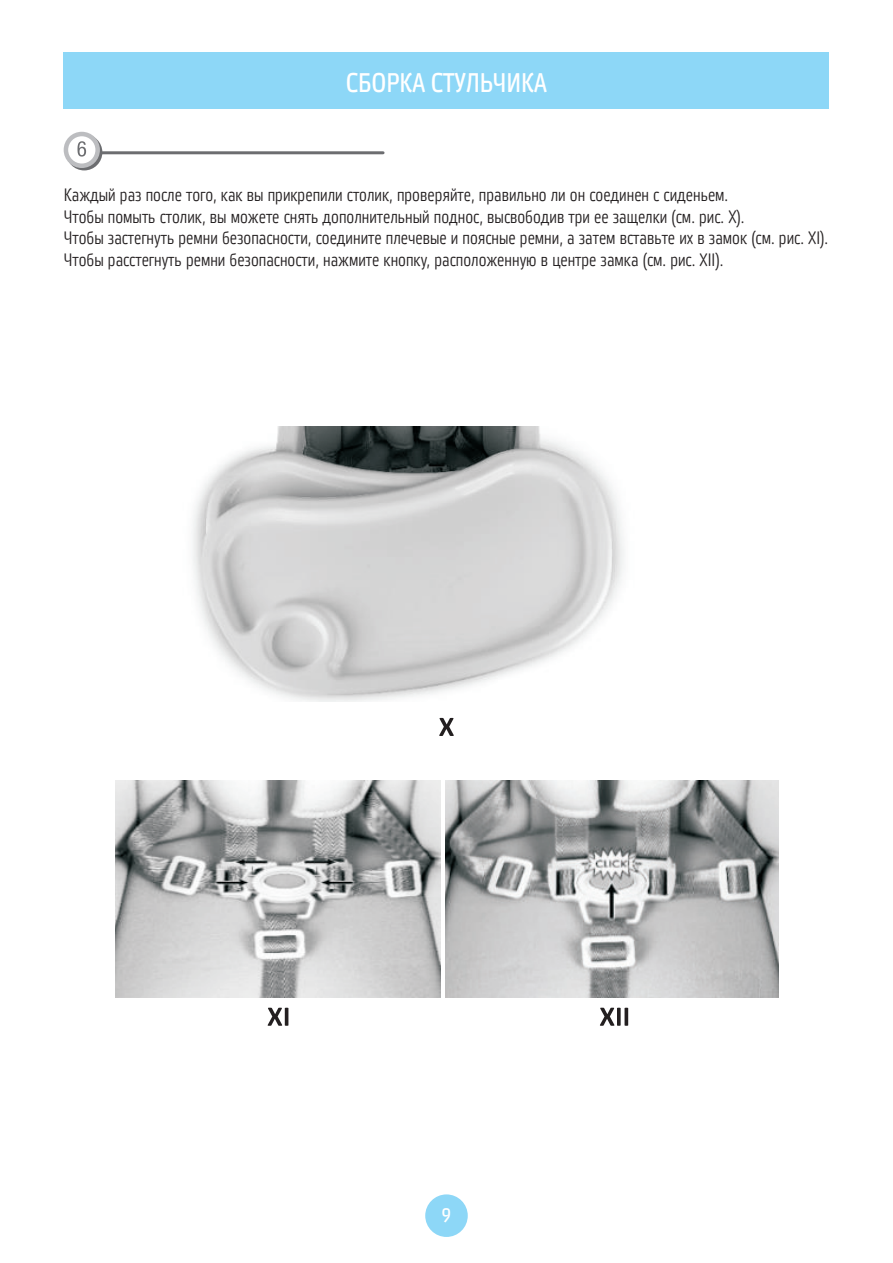
<style>
.page{position:relative;width:893px;height:1263px;background:#fff}
.page>*{position:absolute;margin:0;border:0;box-sizing:border-box;transform-origin:0 0}
.Заголовок{font:27px "Vida 22 Pro";color:#fff}
.t1{font:19.5px "Vida 22 Pro";color:#fff}
.Основной_текст{font:18px "Vida 21 Pro";color:#231f20}
</style>
<div class="page">
<div style="left:425px;top:1194px;width:43px;height:43px;background:#8dd7f7;border-radius:50%"></div>
<div style="left:64px;top:53px;width:765px;height:55px;background:#8dd7f7"></div>
<hr style="left:87px;top:151px;width:296px;height:3px;background:#6c6d70">
<div style="left:66px;top:134px;width:36px;height:36px;border:4px solid #6c6d70;border-radius:50%"></div>
<svg style="left:66px;top:134px;width:32px;height:32px"></svg>
<div style="left:64px;top:132px;width:36px;height:36px;border:4px solid #bcbdc0;border-radius:50%"></div>
<svg style="left:78px;top:141px;width:8px;height:16px"></svg>
<svg style="left:439px;top:718px;width:15px;height:18px"></svg>
<svg style="left:268px;top:1008px;width:20px;height:18px"></svg>
<svg style="left:600px;top:1008px;width:28px;height:18px"></svg>
<img style="left:193px;top:426px;width:431px;height:275px">
<img style="left:115px;top:780px;width:325px;height:217px">
<img style="left:445px;top:780px;width:334px;height:217px">
<p class="Заголовок" style="left:346px;top:63px;width:203px">СБОРКА СТУЛЬЧИКА</p>
<p class="Основной_текст" style="left:64px;top:182px;width:666px">Каждый раз после того, как вы прикрепили столик, проверяйте, правильно ли он соединен с сиденьем.</p>
<p class="Основной_текст" style="left:64px;top:203px;width:682px">Чтобы помыть столик, вы можете снять дополнительный поднос, высвободив три ее защелки (см. рис. Х).</p>
<p class="Основной_текст" style="left:64px;top:225px;width:766px">Чтобы застегнуть ремни безопасности, соедините плечевые и поясные ремни, а затем вставьте их в замок (см. рис. XI).</p>
<p class="Основной_текст" style="left:64px;top:247px;width:661px">Чтобы расстегнуть ремни безопасности, нажмите кнопку, расположенную в центре замка (см. рис. XII).</p>
<p class="t1" style="left:442px;top:1201px;width:11px">9</p>
</div>
